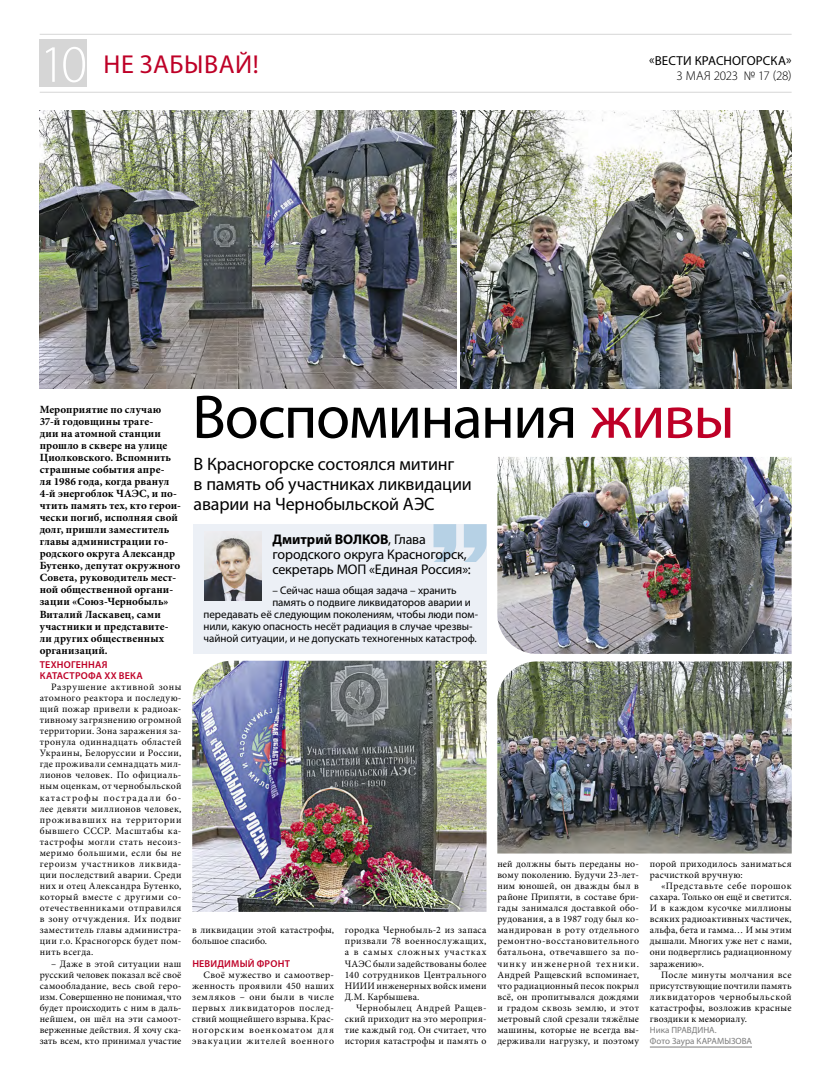
<style>
.page{position:relative;width:820px;height:1078px;background:#fff}
.page>*{position:absolute;margin:0;border:0;box-sizing:border-box;transform-origin:0 0}
.t1{font:62px "Myriad Pro";letter-spacing:-.02em;color:#000}
.t2{font:300 53px "Myriad Pro";color:#fff}
.t3{font:26px "Myriad Pro";letter-spacing:.02em;color:#be0027}
.t4{font:18px/20px "Myriad Pro";letter-spacing:-.01em;color:#000}
.t5{font:14px/15px "Myriad Pro";letter-spacing:-.01em;color:#000}
.t6{font:13px "Myriad Pro";letter-spacing:.01em;color:#000}
.t7{font:300 13px "Myriad Pro";letter-spacing:-.025em;color:#000}
.t8{font:700 11px/12px "Minion Pro";letter-spacing:.015em;color:#000}
.t9{font:11px "Myriad Pro";letter-spacing:-.005em;color:#000}
.t10{font:600 10px/11px "Myriad Pro";letter-spacing:.02em;color:#be0027}
.t11{font:9.8px/11.1px "Minion Pro";letter-spacing:.025em;color:#000;text-align:justify}
.t12{font:9px/11.1px "Myriad Pro";color:#7c7c7c}
.s1{color:#be0027}
.s2{font-weight:700}
</style>
<div class="page">
<hr style="left:40px;top:92px;width:751px;height:1px;background:#d6d6d6">
<hr style="left:40px;top:34px;width:751px;height:1px;background:#d6d6d6">
<div style="left:40px;top:40px;width:47px;height:47px;background:#d6d6d6"></div>
<hr style="left:649px;top:1046px;width:102px;height:1px;background:#7c7c7c">
<img style="left:40px;top:111px;width:416px;height:277px">
<img style="left:460px;top:111px;width:331px;height:277px">
<div style="left:193px;top:524px;width:293px;height:129px;background:#ecf0f6"></div>
<img style="left:497px;top:457px;width:294px;height:196px">
<img style="left:192px;top:660px;width:294px;height:251px">
<img style="left:497px;top:661px;width:294px;height:192px">
<svg style="left:433px;top:524px;width:53px;height:38px"></svg>
<img style="left:204px;top:533px;width:57px;height:67px">
<h2 class="t2" style="left:40px;top:32px;width:49px">10</h2>
<h3 class="t6" style="left:649px;top:53px;width:144px">«ВЕСТИ КРАСНОГОРСКА»</h3>
<h3 class="t3" style="left:103px;top:48px;width:156px">НЕ ЗАБЫВАЙ!</h3>
<h3 class="t7" style="left:676px;top:68px;width:116px">3 МАЯ 2023 № 17 (28)</h3>
<p class="t8" style="left:40px;top:403px;width:143px">Мероприятие по случаю<br>37-й годовщины траге-<br>дии на атомной станции прошло в сквере на улице<br>Циолковского. Вспомнить страшные события апре-<br>ля 1986 года, когда рванул<br>4-й энергоблок ЧАЭС, и по&shy;чтить память тех, кто герои&shy;чески погиб, исполняя свой долг, пришли заместитель главы администрации го&shy;родского округа Александр<br>Бутенко, депутат окружного<br>Совета, руководитель мест&shy;ной общественной органи&shy;зации «Союз-Чернобыль»<br>Виталий Ласкавец, сами участники и представите&shy;ли других общественных организаций.</p>
<p class="t10" style="left:40px;top:658px;width:104px">ТЕХНОГЕННАЯ<br>КАТАСТРОФА XX ВЕКА</p>
<p class="t11" style="left:40px;top:681px;width:143px;text-indent:11px">Разрушение активной зоны атомного реактора и последую&shy;щий пожар привели к радиоак&shy;тивному загрязнению огромной территории. Зона заражения за&shy;тронула одиннадцать областей Украины, Белоруссии и России, где проживали семнадцать мил&shy;лионов человек. По официаль&shy;ным оценкам, от чернобыльской катастрофы пострадали бо&shy;лее девяти миллионов человек, проживавших на территории бывшего СССР. Масштабы ка&shy;тастрофы могли стать несоиз&shy;меримо большими, если бы не героизм участников ликвида&shy;ции последствий аварии. Среди них и отец Александра Бутенко, который вместе с другими со&shy;отечественниками отправился в зону отчуждения. Их подвиг заместитель главы администра&shy;ции г.о. Красногорск будет пом&shy;нить всегда.</p>
<p class="t11" style="left:40px;top:957px;width:143px;text-indent:11px">– Даже в этой ситуации наш русский человек показал всё своё самообладание, весь свой геро&shy;изм. Совершенно не понимая, что будет происходить с ним в даль&shy;нейшем, он шёл на эти самоот&shy;верженные действия. Я хочу ска&shy;зать всем, кто принимал участие</p>
<h1 class="t1" style="left:192px;top:378px;width:544px">Воспоминания <span class="s1">живы</span></h1>
<h3 class="t4" style="left:193px;top:454px;width:279px">В Красногорске состоялся митинг<br>в память об участниках ликвидации аварии на Чернобыльской АЭС</h3>
<h3 class="t5" style="left:272px;top:531px;width:199px"><span class="s2">Дмитрий ВОЛКОВ</span>, Глава городского округа Красногорск, секретарь МОП «Единая Россия»:</h3>
<p class="t9" style="left:272px;top:583px;width:186px">– Сейчас наша общая задача – хранить</p>
<p class="t9" style="left:272px;top:595px;width:200px">память о подвиге ликвидаторов аварии и</p>
<p class="t9" style="left:203px;top:607px;width:276px">передавать её следующим поколениям, чтобы люди пом-</p>
<p class="t9" style="left:203px;top:619px;width:270px">нили, какую опасность несёт радиация в случае чрезвы-</p>
<p class="t9" style="left:203px;top:631px;width:275px">чайной ситуации, и не допускать техногенных катастроф.</p>
<p class="t11" style="left:192px;top:924px;width:143px">в ликвидации этой катастрофы, большое спасибо.</p>
<p class="t10" style="left:192px;top:957px;width:99px">НЕВИДИМЫЙ ФРОНТ</p>
<p class="t11" style="left:192px;top:968px;width:143px;text-indent:11px">Своё мужество и самоотвер&shy;женность проявили 450 наших земляков – они были в числе первых ликвидаторов послед&shy;ствий мощнейшего взрыва. Крас&shy;ногорским военкоматом для эвакуации жителей военного</p>
<p class="t11" style="left:344px;top:924px;width:143px">городка Чернобыль-2 из запаса призвали 78 военнослужащих, а в самых сложных участках ЧАЭС были задействованы более 140 сотрудников Центрального НИИИ инженерных войск имени Д.М. Карбышева.</p>
<p class="t11" style="left:344px;top:1001px;width:143px;text-indent:11px">Чернобылец Андрей Ращев&shy;ский приходит на это мероприя&shy;тие каждый год. Он считает, что история катастрофы и память о</p>
<p class="t11" style="left:497px;top:858px;width:143px">ней должны быть переданы но&shy;вому поколению. Будучи 23-лет&shy;ним юношей, он дважды был в районе Припяти, в составе бри&shy;гады занимался доставкой обо&shy;рудования, а в 1987 году был ко&shy;мандирован в роту отдельного ремонтно-восстановительного батальона, отвечавшего за по&shy;чинку инженерной техники.<br>Андрей Ращевский вспоминает, что радиационный песок покрыл всё, он пропитывался дождями и градом сквозь землю, и этот метровый слой срезали тяжёлые машины, которые не всегда вы&shy;держивали нагрузку, и поэтому</p>
<p class="t11" style="left:649px;top:858px;width:143px">порой приходилось заниматься расчисткой вручную:</p>
<p class="t11" style="left:649px;top:880px;width:143px;text-indent:11px">«Представьте себе порошок сахара. Только он ещё и светится.<br>И в каждом кусочке миллионы всяких радиоактивных частичек, альфа, бета и гамма… И мы этим дышали. Многих уже нет с нами, они подверглись радиационному заражению».</p>
<p class="t11" style="left:649px;top:968px;width:143px;text-indent:11px">После минуты молчания все присутствующие почтили память ликвидаторов чернобыльской катастрофы, возложив красные гвоздики к мемориалу.</p>
<p class="t12" style="left:649px;top:1023px;width:104px">Ника ПРАВДИНА.<br>Фото Заура КАРАМЫЗОВА</p>
</div>
